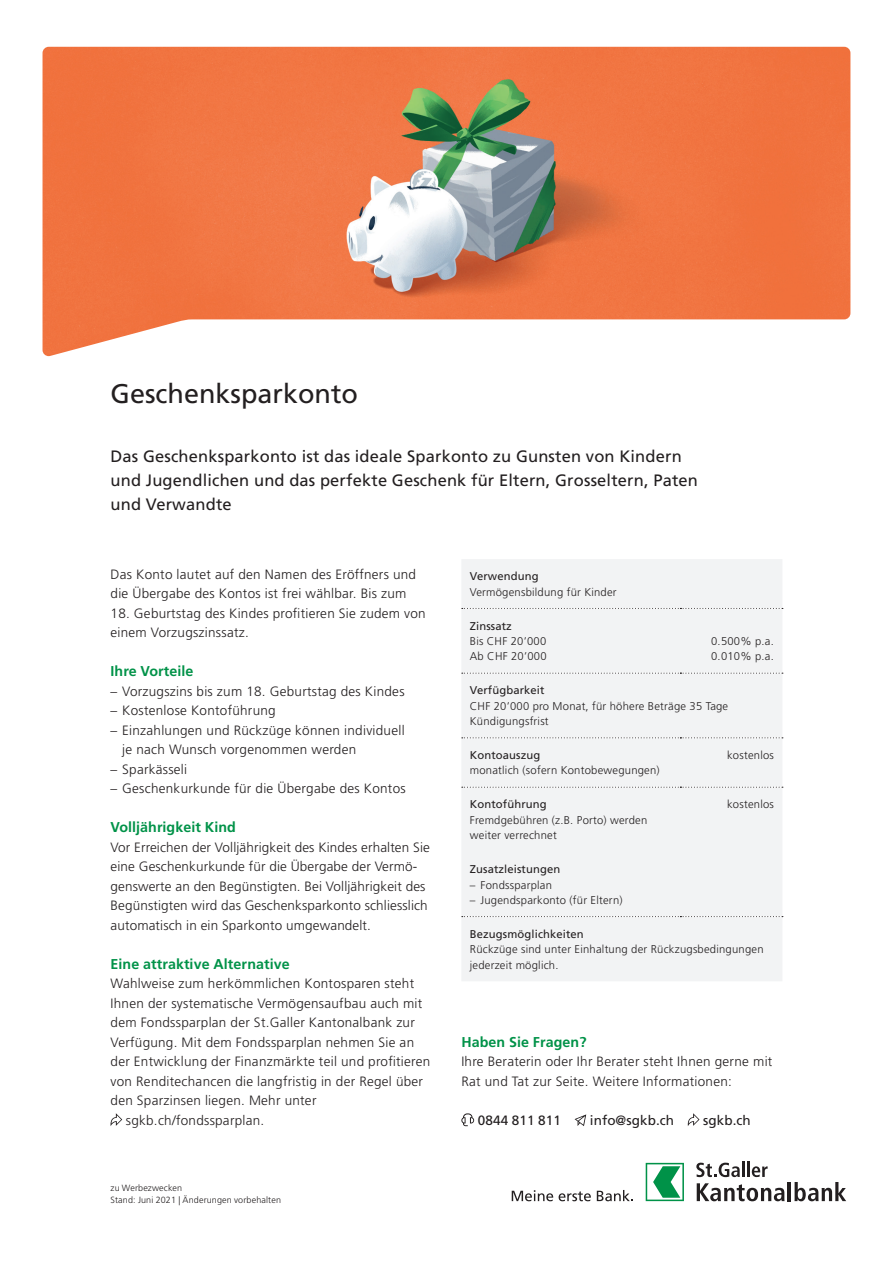
<style>
.page{position:relative;width:893px;height:1263px;background:#fff}
.page>*{position:absolute;margin:0;border:0;box-sizing:border-box;transform-origin:0 0}
.t1{font:27px "Frutiger LT Std";color:#231f20}
.t2{font:16.5px/24px "Frutiger LT Std";letter-spacing:.01em;color:#231f20}
.t3{font:700 14.25px "Frutiger LT Std";letter-spacing:.005em;color:#009248}
.t4{font:300 13.5px/19.5px "Frutiger LT Std";letter-spacing:.02em;color:#231f20}
.t5{font:13.5px "Frutiger LT Std";letter-spacing:.005em;color:#231f20}
.t6{font:300 11.25px/15.5px "Frutiger LT Std";letter-spacing:.02em;color:#231f20}
.t7{font:11.25px "Frutiger LT Std";letter-spacing:.01em;color:#231f20}
.t8{font:300 9px/12px "Frutiger LT Std";letter-spacing:.015em;color:#231f20}
</style>
<div class="page">
<svg style="left:512px;top:1190px;width:41px;height:11px"></svg>
<svg style="left:559px;top:1191px;width:32px;height:10px"></svg>
<svg style="left:597px;top:1190px;width:36px;height:11px"></svg>
<svg style="left:646px;top:1163px;width:38px;height:38px"></svg>
<svg style="left:696px;top:1162px;width:48px;height:15px"></svg>
<hr style="left:747px;top:1162px;width:3px;height:15px;background:#231f20">
<svg style="left:752px;top:1166px;width:16px;height:11px"></svg>
<svg style="left:697px;top:1183px;width:87px;height:18px"></svg>
<hr style="left:788px;top:1182px;width:3px;height:19px;background:#231f20">
<svg style="left:794px;top:1182px;width:52px;height:19px"></svg>
<img style="left:43px;top:47px;width:807px;height:309px">
<svg style="left:111px;top:1113px;width:11px;height:13px"></svg>
<div style="left:461px;top:559px;width:321px;height:422px;background:#f2f3f4"></div>
<svg style="left:462px;top:787px;width:321px;height:1px"></svg>
<svg style="left:462px;top:916px;width:321px;height:1px"></svg>
<svg style="left:462px;top:608px;width:321px;height:1px"></svg>
<svg style="left:462px;top:673px;width:321px;height:1px"></svg>
<svg style="left:462px;top:737px;width:321px;height:1px"></svg>
<svg style="left:461px;top:1113px;width:13px;height:13px"></svg>
<svg style="left:574px;top:1114px;width:12px;height:12px"></svg>
<svg style="left:688px;top:1113px;width:11px;height:13px"></svg>
<h1 class="t1" style="left:111px;top:378px;width:249px">Geschenksparkonto</h1>
<p class="t2" style="left:111px;top:444px;width:589px">Das Geschenksparkonto ist das ideale Sparkonto zu Gunsten von Kindern und Jugendlichen und das perfekte Geschenk für Eltern, Grosseltern, Paten und Verwandte</p>
<p class="t4" style="left:111px;top:564px;width:307px">Das Konto lautet auf den Namen des Eröffners und die Übergabe des Kontos ist frei wählbar. Bis zum</p>
<p class="t4" style="left:111px;top:603px;width:317px">18. Geburtstag des Kindes profitieren Sie zudem von einem Vorzugszinssatz.</p>
<p class="t3" style="left:111px;top:663px;width:84px">Ihre Vorteile</p>
<p class="t4" style="left:111px;top:681px;width:296px">– Vorzugszins bis zum 18. Geburtstag des Kindes</p>
<p class="t4" style="left:111px;top:701px;width:167px">– Kostenlose Kontoführung</p>
<p class="t4" style="left:122px;top:720px;width:284px;text-indent:-12px">– Einzahlungen und Rückzüge können individuell je nach Wunsch vorgenommen werden</p>
<p class="t4" style="left:111px;top:759px;width:78px">– Sparkässeli</p>
<p class="t4" style="left:111px;top:779px;width:297px">– Geschenkurkunde für die Übergabe des Kontos</p>
<p class="t3" style="left:111px;top:819px;width:127px">Volljährigkeit Kind</p>
<p class="t4" style="left:111px;top:837px;width:321px">Vor Erreichen der Volljährigkeit des Kindes erhalten Sie eine Geschenkurkunde für die Übergabe der Vermö&shy;genswerte an den Begünstigten. Bei Volljährigkeit des Begünstigten wird das Geschenksparkonto schliesslich automatisch in ein Sparkonto umgewandelt.</p>
<p class="t3" style="left:111px;top:955px;width:181px">Eine attraktive Alternative</p>
<p class="t4" style="left:111px;top:974px;width:305px">Wahlweise zum herkömmlichen Kontosparen steht</p>
<p class="t4" style="left:111px;top:993px;width:313px">Ihnen der systematische Vermögensaufbau auch mit</p>
<p class="t4" style="left:111px;top:1013px;width:306px">dem Fondssparplan der St.Galler Kantonalbank zur</p>
<p class="t4" style="left:111px;top:1032px;width:305px">Verfügung. Mit dem Fondssparplan nehmen Sie an</p>
<p class="t4" style="left:111px;top:1052px;width:321px">der Entwicklung der Finanzmärkte teil und profitieren</p>
<p class="t4" style="left:111px;top:1071px;width:314px">von Renditechancen die langfristig in der Regel über</p>
<p class="t4" style="left:111px;top:1091px;width:207px">den Sparzinsen liegen. Mehr unter</p>
<p class="t4" style="left:126px;top:1110px;width:140px">sgkb.ch/fondssparplan.</p>
<p class="t8" style="left:111px;top:1182px;width:172px">zu Werbezwecken<br>Stand: Juni 2021 | Änderungen vorbehalten</p>
<p class="t7" style="left:470px;top:570px;width:70px">Verwendung</p>
<p class="t6" style="left:470px;top:584px;width:148px">Vermögensbildung für Kinder</p>
<p class="t7" style="left:470px;top:619px;width:44px">Zinssatz</p>
<p class="t6" style="left:470px;top:634px;width:78px">Bis CHF 20’000<br>Ab CHF 20’000</p>
<p class="t6" style="left:711px;top:634px;width:64px">0.500% p.a.<br>0.010% p.a.</p>
<p class="t7" style="left:470px;top:684px;width:76px">Verfügbarkeit</p>
<p class="t6" style="left:470px;top:698px;width:260px">CHF 20’000 pro Monat, für höhere Beträge 35 Tage<br>Kündigungsfrist</p>
<p class="t7" style="left:470px;top:748px;width:72px">Kontoauszug</p>
<p class="t6" style="left:470px;top:763px;width:191px">monatlich (sofern Kontobewegungen)</p>
<p class="t6" style="left:727px;top:748px;width:48px">kostenlos</p>
<p class="t7" style="left:470px;top:798px;width:78px">Kontoführung</p>
<p class="t6" style="left:470px;top:812px;width:179px">Fremdgebühren (z.B. Porto) werden weiter verrechnet</p>
<p class="t6" style="left:727px;top:797px;width:48px">kostenlos</p>
<p class="t7" style="left:470px;top:863px;width:92px">Zusatzleistungen</p>
<p class="t6" style="left:470px;top:877px;width:84px">– Fondssparplan</p>
<p class="t6" style="left:470px;top:892px;width:154px">– Jugendsparkonto (für Eltern)</p>
<p class="t7" style="left:470px;top:927px;width:115px">Bezugsmöglichkeiten</p>
<p class="t6" style="left:470px;top:942px;width:295px">Rückzüge sind unter Einhaltung der Rückzugsbedingungen jederzeit möglich.</p>
<p class="t3" style="left:461px;top:1033px;width:127px">Haben Sie Fragen?</p>
<p class="t4" style="left:461px;top:1052px;width:313px">Ihre Beraterin oder Ihr Berater steht Ihnen gerne mit<br>Rat und Tat zur Seite. Weitere Informationen:</p>
<p class="t5" style="left:478px;top:1112px;width:84px">0844 811 811</p>
<p class="t5" style="left:590px;top:1112px;width:86px">info@sgkb.ch</p>
<p class="t5" style="left:703px;top:1112px;width:49px">sgkb.ch</p>
</div>
